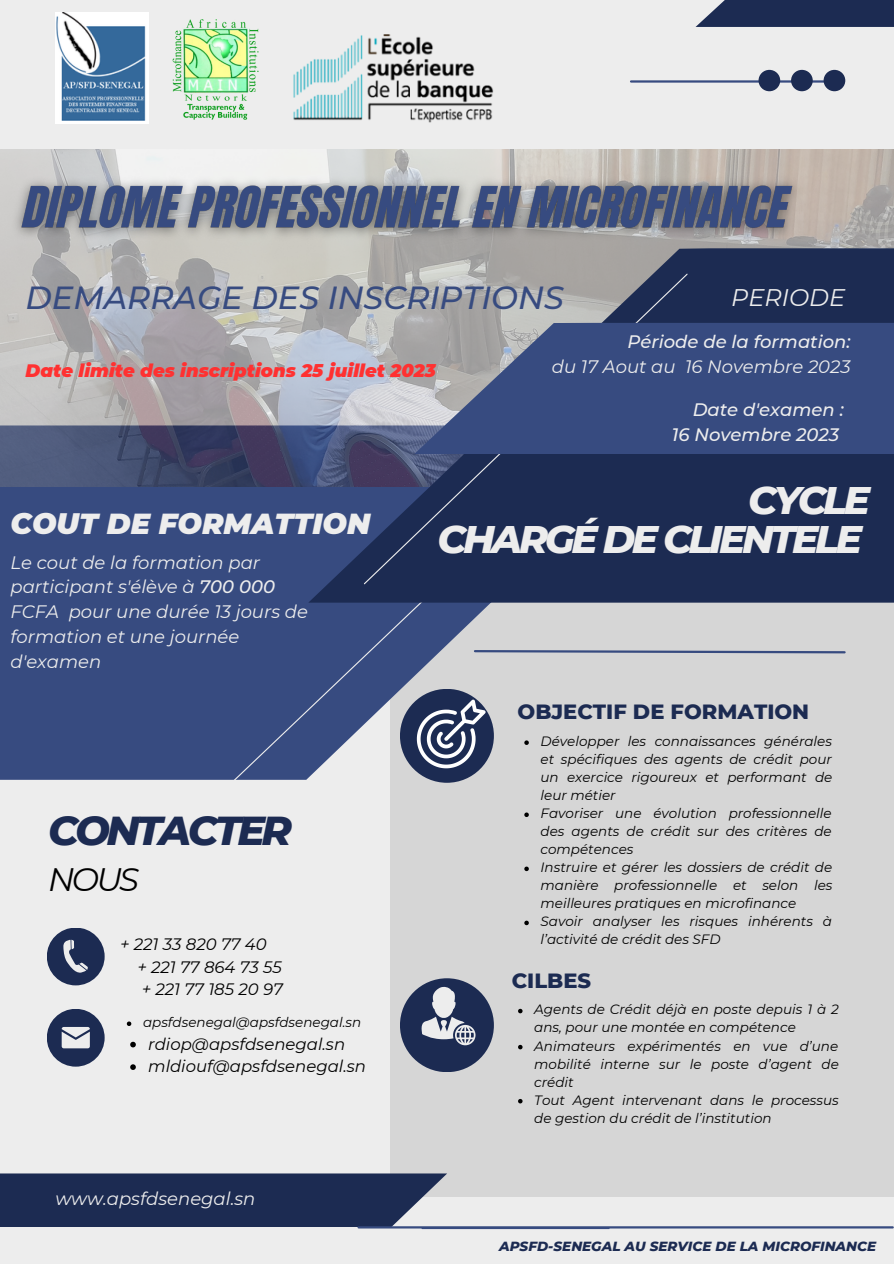
<style>
.page{position:relative;width:894px;height:1264px;background:#fff}
.page>*{position:absolute;margin:0;border:0;box-sizing:border-box;transform-origin:0 0}
.t1{font:italic 800 41.25px "Montserrat";letter-spacing:-.085em;color:#1c2b52}
.t2{font:italic 800 39.3px "Montserrat";letter-spacing:-.085em;color:#ededed}
.t3{font:italic 32.4px "Montserrat";color:#000}
.t4{font:italic 500 31.95px "Montserrat";color:#374b80}
.t5{font:italic 900 28.95px "Montserrat";color:#ededed}
.t6{font:italic 24px "Montserrat";color:#ededed}
.t7{font:800 21px "Montserrat";color:#1c2b52}
.t8{font:italic 18px/24.8px "Montserrat";color:#ededed}
.t9{font:italic 500 18px "Montserrat";color:#ededed}
.t10{font:italic 900 18px "Montserrat";color:#ff3131}
.t11{font:italic 16.5px "Montserrat";color:#000}
.t12{font:italic 13.5px/18px "Montserrat";color:#000;text-align:justify}
.t13{font:italic 800 13.5px "Montserrat";color:#1c2b52}
.s1{font-weight:500}
</style>
<div class="page">
<div style="left:0;top:0;width:893px;height:1263px;background:#ededed"></div>
<div style="left:390px;top:578px;width:503px;height:618px;background:#d6d6d6"></div>
<svg style="left:0;top:486px;width:675px;height:293px;fill:#374b80"></svg>
<div style="left:400px;top:689px;width:93px;height:93px;background:#1c2b52;border-radius:50%"></div>
<div style="left:47px;top:927px;width:58px;height:58px;background:#1c2b52;border-radius:50%"></div>
<div style="left:47px;top:1008px;width:58px;height:58px;background:#1c2b52;border-radius:50%"></div>
<div style="left:400px;top:978px;width:93px;height:94px;background:#1c2b52;border-radius:50%"></div>
<svg style="left:421px;top:986px;width:54px;height:59px"></svg>
<img style="left:0;top:150px;width:893px;height:336px">
<svg style="left:224px;top:576px;width:224px;height:207px"></svg>
<svg style="left:308px;top:248px;width:585px;height:354px;background:#384568"></svg>
<svg style="left:0;top:1173px;width:447px;height:54px;background:#29375b"></svg>
<div style="left:695px;top:0;width:198px;height:27px;background:#1c2b52"></div>
<svg style="left:362px;top:272px;width:326px;height:313px;background:#4d5773"></svg>
<div style="left:414px;top:323px;width:479px;height:131px;background:#374b80"></div>
<hr style="left:631px;top:80px;width:200px;height:3px;background:#374b80">
<svg style="left:63px;top:939px;width:25px;height:34px"></svg>
<svg style="left:62px;top:1027px;width:28px;height:21px"></svg>
<hr style="left:358px;top:1226px;width:534px;height:2px;background:#374b80">
<svg style="left:472px;top:649px;width:374px;height:5px"></svg>
<svg style="left:758px;top:70px;width:87px;height:21px"></svg>
<img style="left:55px;top:13px;width:94px;height:110px">
<img style="left:172px;top:20px;width:87px;height:100px">
<img style="left:293px;top:34px;width:201px;height:89px">
<svg style="left:417px;top:699px;width:68px;height:69px"></svg>
<svg style="left:524px;top:740px;width:4px;height:5px"></svg>
<svg style="left:524px;top:812px;width:4px;height:5px"></svg>
<svg style="left:524px;top:866px;width:4px;height:5px"></svg>
<svg style="left:524px;top:920px;width:4px;height:5px"></svg>
<svg style="left:518px;top:1008px;width:4px;height:5px"></svg>
<svg style="left:518px;top:1044px;width:4px;height:5px"></svg>
<svg style="left:518px;top:1099px;width:4px;height:4px"></svg>
<svg style="left:127px;top:1021px;width:4px;height:5px"></svg>
<svg style="left:130px;top:1041px;width:6px;height:6px"></svg>
<svg style="left:130px;top:1064px;width:6px;height:5px"></svg>
<img style="left:5px;top:158px;width:805px;height:105px">
<p class="t4" style="left:26px;top:278px;width:539px">DEMARRAGE DES INSCRIPTIONS</p>
<p class="t6" style="left:731px;top:282px;width:115px">PERIODE</p>
<p class="t10" style="left:26px;top:360px;width:411px">Date limite des inscriptions 25 juillet 2023</p>
<p class="t9" style="left:627px;top:331px;width:225px">Période de la formation:</p>
<p class="t8" style="left:551px;top:354px;width:300px">du 17 Aout au 16 Novembre 2023</p>
<p class="t9" style="left:692px;top:398px;width:153px">Date d'examen :</p>
<p class="t9" style="left:671px;top:423px;width:169px">16 Novembre 2023</p>
<p class="t5" style="left:11px;top:506px;width:361px">COUT DE FORMATTION</p>
<p class="t8" style="left:11px;top:549px;width:299px">Le cout de la formation par participant s'élève à <span class="s1">700 000<br></span>FCFA pour une durée 13 jours de formation et une journée d'examen</p>
<p class="t1" style="left:48px;top:805px;width:245px">CONTACTER</p>
<p class="t3" style="left:48px;top:859px;width:92px">NOUS</p>
<p class="t11" style="left:120px;top:934px;width:148px">+ 221 33 820 77 40</p>
<p class="t11" style="left:137px;top:956px;width:146px">+ 221 77 864 73 55</p>
<p class="t11" style="left:142px;top:979px;width:143px">+ 221 77 185 20 97</p>
<p class="t12" style="left:143px;top:1013px;width:220px">apsfdsenegal@apsfdsenegal.sn</p>
<p class="t11" style="left:148px;top:1033px;width:198px">rdiop@apsfdsenegal.sn</p>
<p class="t11" style="left:148px;top:1056px;width:219px">mldiouf@apsfdsenegal.sn</p>
<p class="t8" style="left:55px;top:1186px;width:201px">www.apsfdsenegal.sn</p>
<p class="t2" style="left:748px;top:476px;width:124px">CYCLE</p>
<p class="t2" style="left:437px;top:514px;width:426px">CHARGÉ DE CLIENTELE</p>
<p class="t7" style="left:517px;top:698px;width:293px">OBJECTIF DE FORMATION</p>
<p class="t12" style="left:540px;top:732px;width:293px">Développer les connaissances générales et spécifiques des agents de crédit pour un exercice rigoureux et performant de leur métier</p>
<p class="t12" style="left:540px;top:804px;width:292px">Favoriser une évolution professionnelle des agents de crédit sur des critères de compétences</p>
<p class="t12" style="left:540px;top:858px;width:293px">Instruire et gérer les dossiers de crédit de manière professionnelle et selon les meilleures pratiques en microfinance</p>
<p class="t12" style="left:540px;top:912px;width:293px">Savoir analyser les risques inhérents à l’activité de crédit des SFD</p>
<p class="t7" style="left:511px;top:967px;width:81px">CILBES</p>
<p class="t12" style="left:534px;top:1000px;width:306px">Agents de Crédit déjà en poste depuis 1 à 2 ans, pour une montée en compétence</p>
<p class="t12" style="left:534px;top:1036px;width:306px">Animateurs expérimentés en vue d’une mobilité interne sur le poste d’agent de crédit</p>
<p class="t12" style="left:534px;top:1090px;width:306px">Tout Agent intervenant dans le processus de gestion du crédit de l’institution</p>
<p class="t13" style="left:499px;top:1237px;width:378px">APSFD-SENEGAL AU SERVICE DE LA MICROFINANCE</p>
</div>
